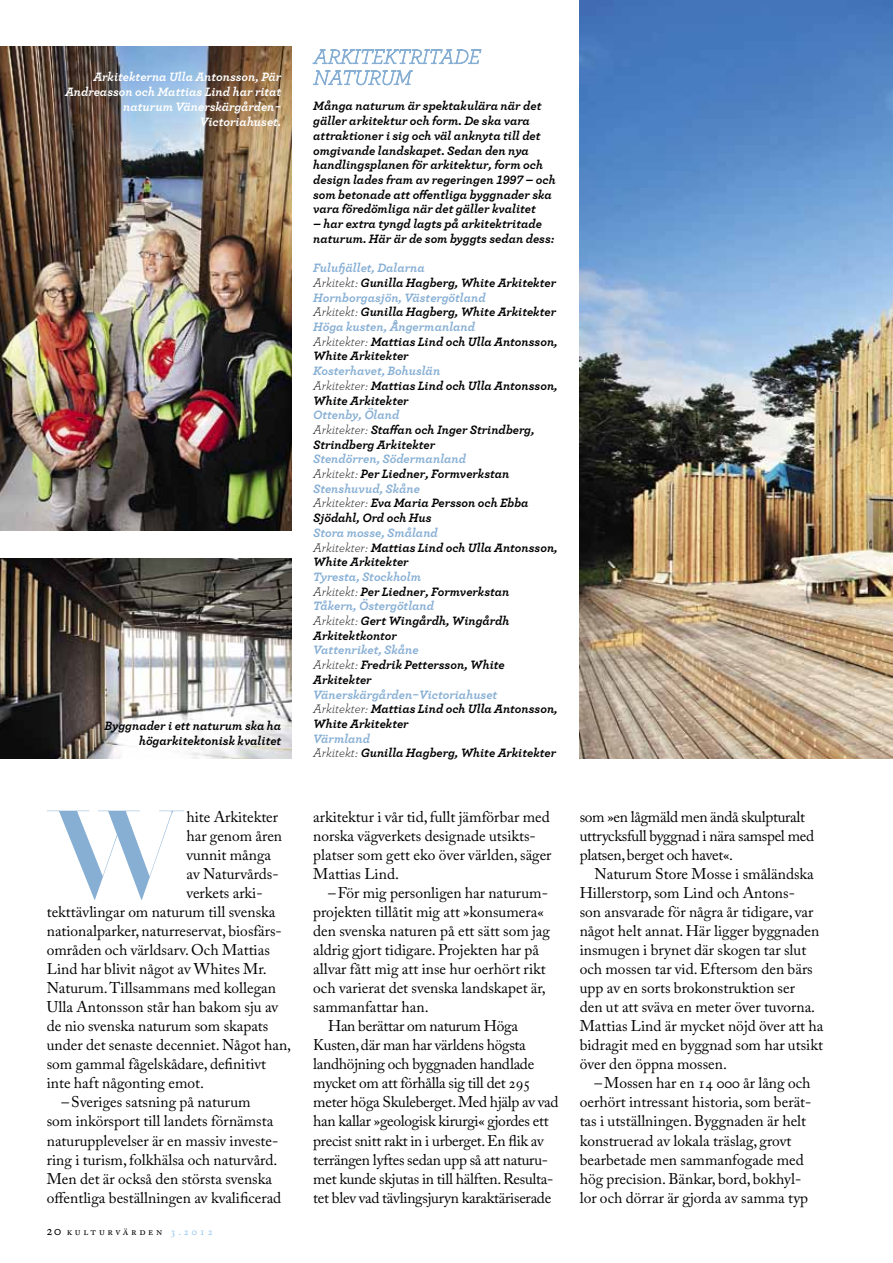
<style>
.page{position:relative;width:893px;height:1263px;background:#fff}
.page>*{position:absolute;margin:0;border:0;box-sizing:border-box;transform-origin:0 0}
.t1{font:123px "Didot HTF B96 Bold";color:#87afd4}
.t2{font:15.45px/19px "Adobe Caslon Pro";letter-spacing:-.02em;color:#000}
.t3{font:15.45px/19px "Adobe Caslon Pro";color:#000}
.t4{font:italic 700 12.75px/14.7px "Archer";color:#000}
.t5{font:italic 700 12.75px/14.7px "Archer";color:#fff;text-align:right}
.t6{font:10.5px "Adobe Caslon Pro";letter-spacing:.255em;color:#000}
.s1{font-size:14.25px}
.s2{color:#8fc4ee}
.s3{color:#87afd4}
.s4{font-weight:300}
</style>
<div class="page">
<img style="left:580px;top:0;width:313px;height:758px">
<img style="left:0;top:47px;width:292px;height:484px">
<svg style="left:313px;top:49px;width:168px;height:15px"></svg>
<svg style="left:313px;top:70px;width:100px;height:15px"></svg>
<img style="left:0;top:558px;width:292px;height:200px">
<p class="t5" style="left:65px;top:69px;width:218px">Arkitekterna Ulla Antonsson, Pär<br>Andreasson och Mattias Lind har ritat naturum Vänerskärgården-<br>Victoriahuset.</p>
<p class="t4" style="left:105px;top:717px;width:178px;text-align:right">Byggnader i ett naturum ska ha högarkitektonisk kvalitet</p>
<h1 class="t1" style="left:53px;top:777px;width:127px">W</h1>
<p class="t2" style="left:186px;top:807px;width:93px">hite Arkitekter</p>
<p class="t2" style="left:186px;top:826px;width:97px">har genom åren</p>
<p class="t2" style="left:186px;top:845px;width:86px">vunnit många</p>
<p class="t2" style="left:186px;top:864px;width:94px">av Naturvårds-</p>
<p class="t2" style="left:186px;top:883px;width:78px">verkets arki-</p>
<p class="t2" style="left:47px;top:902px;width:230px">tekttävlingar om naturum till svenska</p>
<p class="t2" style="left:47px;top:921px;width:237px">nationalparker, naturreservat, biosfärs-</p>
<p class="t2" style="left:47px;top:940px;width:225px">områden och världsarv. Och Mattias</p>
<p class="t2" style="left:47px;top:959px;width:221px">Lind har blivit något av Whites Mr.</p>
<p class="t2" style="left:47px;top:978px;width:231px">Naturum. Tillsammans med kollegan</p>
<p class="t2" style="left:47px;top:997px;width:234px">Ulla Antonsson står han bakom sju av</p>
<p class="t2" style="left:47px;top:1016px;width:223px">de nio svenska naturum som skapats</p>
<p class="t2" style="left:47px;top:1035px;width:246px">under det senaste decenniet. Något han,</p>
<p class="t2" style="left:47px;top:1054px;width:221px">som gammal fågelskådare, definitivt</p>
<p class="t2" style="left:47px;top:1073px;width:159px">inte haft någonting emot.</p>
<p class="t2" style="left:62px;top:1092px;width:191px">–Sveriges satsning på naturum</p>
<p class="t2" style="left:47px;top:1111px;width:228px">som inkörsport till landets förnämsta</p>
<p class="t2" style="left:47px;top:1131px;width:233px">naturupplevelser är en massiv investe-</p>
<p class="t2" style="left:47px;top:1150px;width:232px">ring i turism, folkhälsa och naturvård.</p>
<p class="t2" style="left:47px;top:1169px;width:227px">Men det är också den största svenska</p>
<p class="t2" style="left:47px;top:1188px;width:236px">offentliga beställningen av kvalificerad</p>
<p class="t6" style="left:47px;top:1225px;width:168px"><span class="s1">20</span> kulturvärden <span class="s2">3.2012</span></p>
<p class="t4" style="left:313px;top:98px;width:244px">Många naturum är spektakulära när det gäller arkitektur och form. De ska vara attraktioner i sig och väl anknyta till det omgivande landskapet. Sedan den nya handlingsplanen för arkitektur, form och design lades fram av regeringen 1997 – och som betonade att offentliga byggnader ska vara föredömliga när det gäller kvalitet</p>
<p class="t4" style="left:313px;top:216px;width:242px">– har extra tyngd lagts på arkitektritade naturum. Här är de som byggts sedan dess:</p>
<p class="t4" style="left:313px;top:260px;width:246px"><span class="s3">Fulufjället, Dalarna<br></span><span class="s4">Arkitekt:</span> Gunilla Hagberg, White Arkitekter <span class="s3">Hornborgasjön, Västergötland<br></span><span class="s4">Arkitekt:</span> Gunilla Hagberg, White Arkitekter <span class="s3">Höga kusten, Ångermanland<br></span><span class="s4">Arkitekter:</span> Mattias Lind och Ulla Antonsson, White Arkitekter</p>
<p class="t4" style="left:313px;top:363px;width:246px"><span class="s3">Kosterhavet, Bohuslän<br></span><span class="s4">Arkitekter:</span> Mattias Lind och Ulla Antonsson,<br>White Arkitekter</p>
<p class="t4" style="left:313px;top:407px;width:223px"><span class="s3">Ottenby, Öland<br></span><span class="s4">Arkitekter:</span> Staffan och Inger Strindberg,<br>Strindberg Arkitekter</p>
<p class="t4" style="left:313px;top:451px;width:217px"><span class="s3">Stendörren, Södermanland<br></span><span class="s4">Arkitekt:</span> Per Liedner, Formverkstan<br><span class="s3">Stenshuvud, Skåne<br></span><span class="s4">Arkitekter:</span> Eva Maria Persson och Ebba<br>Sjödahl, Ord och Hus</p>
<p class="t4" style="left:313px;top:524px;width:246px"><span class="s3">Stora mosse, Småland<br></span><span class="s4">Arkitekter:</span> Mattias Lind och Ulla Antonsson,<br>White Arkitekter</p>
<p class="t4" style="left:313px;top:568px;width:198px"><span class="s3">Tyresta, Stockholm<br></span><span class="s4">Arkitekt:</span> Per Liedner, Formverkstan<br><span class="s3">Tåkern, Östergötland<br></span><span class="s4">Arkitekt:</span> Gert Wingårdh, Wingårdh<br>Arkitektkontor</p>
<p class="t4" style="left:313px;top:642px;width:193px"><span class="s3">Vattenriket, Skåne<br></span><span class="s4">Arkitekt:</span> Fredrik Pettersson, White<br>Arkitekter</p>
<p class="t4" style="left:313px;top:686px;width:246px"><span class="s3">Vänerskärgården-Victoriahuset<br></span><span class="s4">Arkitekter:</span> Mattias Lind och Ulla Antonsson,<br>White Arkitekter</p>
<p class="t4" style="left:313px;top:730px;width:244px"><span class="s3">Värmland<br></span><span class="s4">Arkitekt:</span> Gunilla Hagberg, White Arkitekter</p>
<p class="t2" style="left:313px;top:807px;width:240px">arkitektur i vår tid, fullt jämförbar med norska vägverkets designade utsikts&shy;platser som gett eko över världen, säger Mattias Lind.</p>
<p class="t2" style="left:328px;top:883px;width:221px">–För mig personligen har naturum-</p>
<p class="t2" style="left:313px;top:902px;width:232px">projekten tillåtit mig att »konsumera«</p>
<p class="t2" style="left:313px;top:921px;width:238px">den svenska naturen på ett sätt som jag</p>
<p class="t2" style="left:313px;top:940px;width:227px">aldrig gjort tidigare. Projekten har på</p>
<p class="t2" style="left:313px;top:959px;width:234px">allvar fått mig att inse hur oerhört rikt</p>
<p class="t2" style="left:313px;top:978px;width:234px">och varierat det svenska landskapet är,</p>
<p class="t2" style="left:313px;top:997px;width:117px">sammanfattar han.</p>
<p class="t2" style="left:328px;top:1016px;width:191px">Han berättar om naturum Höga</p>
<p class="t2" style="left:313px;top:1035px;width:214px">Kusten, där man har världens högsta</p>
<p class="t2" style="left:313px;top:1054px;width:222px">landhöjning och byggnaden handlade</p>
<p class="t2" style="left:313px;top:1073px;width:219px">mycket om att förhålla sig till det 295</p>
<p class="t2" style="left:313px;top:1092px;width:247px">meter höga Skuleberget. Med hjälp av vad</p>
<p class="t2" style="left:313px;top:1111px;width:237px">han kallar »geologisk kirurgi« gjordes ett</p>
<p class="t2" style="left:313px;top:1131px;width:233px">precist snitt rakt in i urberget. En flik av</p>
<p class="t2" style="left:313px;top:1150px;width:236px">terrängen lyftes sedan upp så att naturu-</p>
<p class="t2" style="left:313px;top:1169px;width:242px">met kunde skjutas in till hälften. Resulta-</p>
<p class="t2" style="left:313px;top:1188px;width:239px">tet blev vad tävlingsjuryn karaktäriserade</p>
<p class="t2" style="left:580px;top:807px;width:236px">som »en lågmäld men ändå skulpturalt uttrycksfull byggnad i nära samspel med platsen, berget och havet«.</p>
<p class="t3" style="left:580px;top:864px;width:245px;text-indent:15px">Naturum Store Mosse i småländska Hillerstorp, som Lind och Antons-<br>son ansvarade för några år tidigare, var något helt annat. Här ligger byggnaden insmugen i brynet där skogen tar slut och mossen tar vid. Eftersom den bärs upp av en sorts brokonstruktion ser<br>den ut att sväva en meter över tuvorna.<br>Mattias Lind är mycket nöjd över att ha bidragit med en byggnad som har utsikt över den öppna mossen.</p>
<p class="t3" style="left:580px;top:1073px;width:233px;text-indent:15px">–Mossen har en 14 000 år lång och oerhört intressant historia, som berät&shy;tas i utställningen. Byggnaden är helt konstruerad av lokala träslag, grovt bearbetade men sammanfogade med hög precision. Bänkar, bord, bokhyl&shy;lor och dörrar är gjorda av samma typ</p>
</div>
